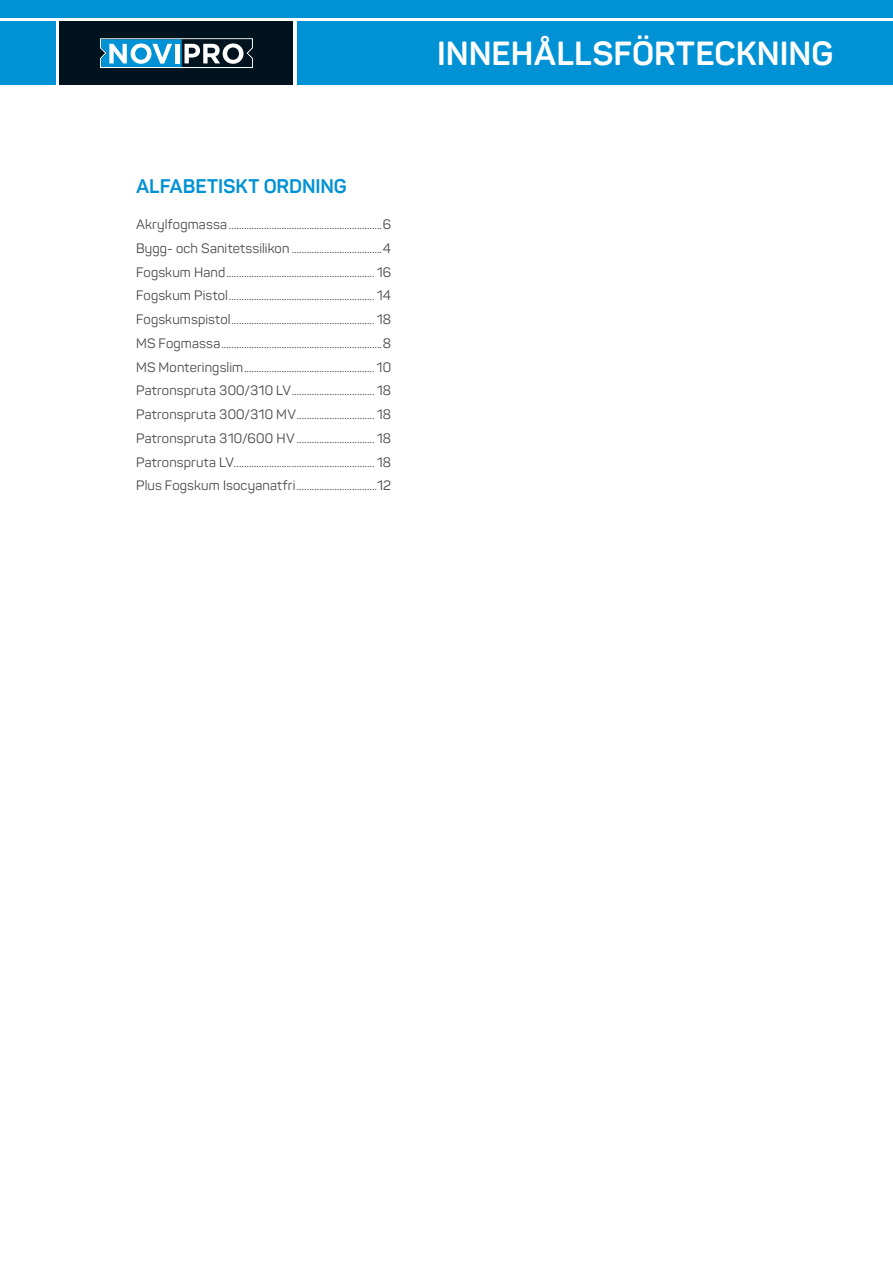
<style>
.page{position:relative;width:893px;height:1263px;background:#fff}
.page>*{position:absolute;margin:0;border:0;box-sizing:border-box;transform-origin:0 0}
.t1{font:700 33px "Panton";letter-spacing:.005em;color:#fff}
.t2{font:700 19.5px "Panton";letter-spacing:-.005em;color:#0092d5}
.t3{font:13.5px/23.7px "Panton";letter-spacing:.015em;color:#4a4a49;text-align:justify}
</style>
<div class="page">
<div style="left:298px;top:21px;width:595px;height:64px;background:#0092d5"></div>
<div style="left:0;top:21px;width:55px;height:64px;background:#0092d5"></div>
<div style="left:60px;top:21px;width:233px;height:64px;background:#00131e"></div>
<svg style="left:100px;top:38px;width:153px;height:30px"></svg>
<div style="left:0;top:0;width:893px;height:17px;background:#0092d5"></div>
<h2 class="t2" style="left:136px;top:174px;width:212px">ALFABETISKT ORDNING</h2>
<p class="t3" style="left:136px;top:212px;width:257px">Akrylfogmassa .............................................................6<br>Bygg- och Sanitetssilikon ....................................4<br>Fogskum Hand........................................................... 16<br>Fogskum Pistol.......................................................... 14<br>Fogskumspistol......................................................... 18<br>MS Fogmassa................................................................8<br>MS Monteringslim.................................................... 10<br>Patronspruta 300/310 LV................................. 18<br>Patronspruta 300/310 MV............................... 18<br>Patronspruta 310/600 HV ............................... 18<br>Patronspruta LV........................................................ 18<br>Plus Fogskum Isocyanatfri................................12</p>
<h1 class="t1" style="left:437px;top:33px;width:397px">INNEHÅLLSFÖRTECKNING</h1>
</div>
